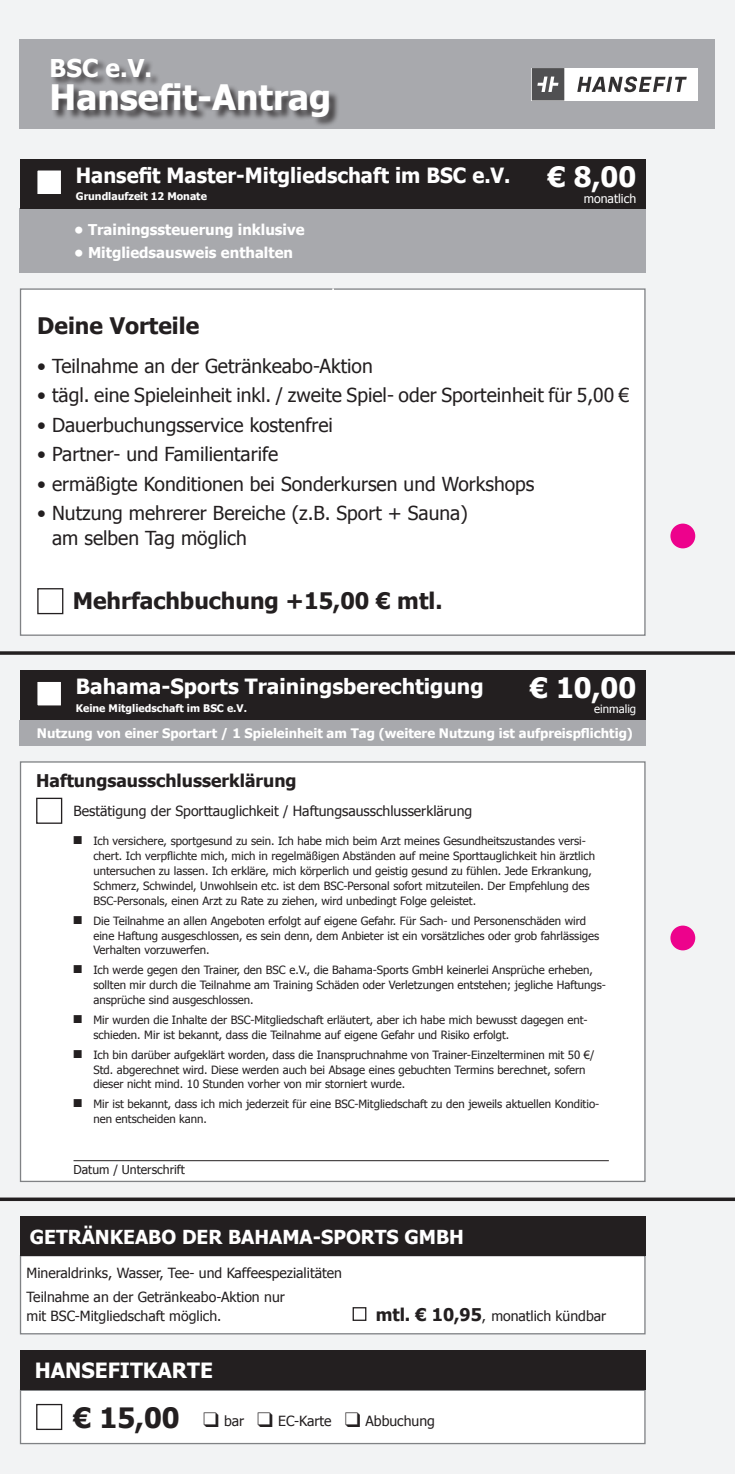
<style>
.page{position:relative;width:735px;height:1474px;background:#fff}
.page>*{position:absolute;margin:0;border:0;box-sizing:border-box;transform-origin:0 0}
.t1{font:700 35px "Tahoma";color:#fff}
.t2{font:700 28px "Tahoma";color:#fff}
.t3{font:700 24.5px "Tahoma";color:#fff}
.t4{font:700 22.75px "Tahoma";color:#231f20}
.t5{font:700 21px "Tahoma";color:#fff}
.t6{font:700 21px "Tahoma";color:#fff;scale:.96 1}
.t7{font:19.25px/24.5px "Tahoma";color:#231f20}
.t8{font:700 19.25px "Tahoma";color:#fff}
.t9{font:700 17.5px "Tahoma";color:#231f20}
.t10{font:700 14.88px "Tahoma";color:#fff}
.t11{font:14px/19.2px "Tahoma";color:#231f20}
.t12{font:700 13.12px "Tahoma";color:#fff}
.t13{font:12.25px "Tahoma";color:#231f20}
.t14{font:12.25px "Tahoma";color:#fff}
.t15{font:11.38px/14.9px "Tahoma";color:#231f20}
.t16{font:11.38px "Tahoma";color:#fff}
.t17{font:700 10.5px "Tahoma";color:#fff}
.s1{font-weight:700;font-size:17.5px}
.s2{font-weight:700;font-size:28px}
</style>
<div class="page">
<div style="left:0;top:0;width:734px;height:1473px;background:#f2f3f4"></div>
<div style="left:20px;top:1254px;width:625px;height:80px;background:#fff;border:1px solid #808285"></div>
<div style="left:20px;top:1216px;width:625px;height:40px;background:#231f20"></div>
<div style="left:352px;top:1307px;width:14px;height:13px;border:1px solid #231f20"></div>
<div style="left:20px;top:1389px;width:625px;height:55px;background:#fff;border:1px solid #808285"></div>
<div style="left:20px;top:1349px;width:625px;height:40px;background:#231f20"></div>
<div style="left:36px;top:1403px;width:26px;height:26px;border:1px solid #231f20"></div>
<hr style="left:0;top:1197px;width:734px;height:3px;background:#231f20">
<hr style="left:0;top:651px;width:734px;height:3px;background:#231f20">
<div style="left:20px;top:288px;width:625px;height:348px;background:#fff;border:1px solid #808285"></div>
<hr style="left:332px;top:288px;width:2px;height:36px;background:#fff">
<div style="left:37px;top:588px;width:26px;height:26px;border:1px solid #231f20"></div>
<div style="left:20px;top:208px;width:625px;height:65px;background:#a8a9ad"></div>
<div style="left:20px;top:159px;width:625px;height:49px;background:#231f20"></div>
<div style="left:37px;top:170px;width:25px;height:25px;background:#fff"></div>
<div style="left:36px;top:169px;width:26px;height:26px;border:1px solid #231f20"></div>
<div style="left:20px;top:761px;width:625px;height:421px;background:#fff;border:1px solid #808285"></div>
<div style="left:20px;top:670px;width:625px;height:50px;background:#231f20"></div>
<div style="left:37px;top:681px;width:25px;height:25px;background:#fff"></div>
<div style="left:36px;top:680px;width:26px;height:26px;border:1px solid #231f20"></div>
<hr style="left:73px;top:1160px;width:535px;height:1px;background:#231f20">
<div style="left:36px;top:797px;width:26px;height:26px;border:1px solid #231f20"></div>
<div style="left:20px;top:40px;width:694px;height:89px;background:#a8a9ad"></div>
<div style="left:51px;top:59px;width:288px;height:69px;background:#231f20;opacity:.75"></div>
<div style="left:20px;top:720px;width:625px;height:26px;background:#a8a9ad"></div>
<div style="left:531px;top:68px;width:166px;height:32px;background:#fff"></div>
<svg style="left:577px;top:76px;width:109px;height:16px"></svg>
<svg style="left:531px;top:68px;width:33px;height:32px"></svg>
<div style="left:670px;top:523px;width:24px;height:25px;background:#ed028c;border-radius:50%"></div>
<div style="left:670px;top:925px;width:24px;height:25px;background:#ed028c;border-radius:50%"></div>
<h3 class="t3" style="left:50px;top:51px;width:104px">BSC e.V.</h3>
<h1 class="t1" style="left:50px;top:73px;width:283px">Hansefit-Antrag</h1>
<h3 class="t6" style="left:76px;top:160px;width:454px">Hansefit Master-Mitgliedschaft im BSC e.V.</h3>
<h2 class="t2" style="left:547px;top:157px;width:90px">€ 8,00</h2>
<p class="t17" style="left:76px;top:189px;width:132px">Grundlaufzeit 12 Monate</p>
<p class="t14" style="left:583px;top:190px;width:54px">monatlich</p>
<h3 class="t10" style="left:74px;top:219px;width:232px">• Trainingssteuerung inklusive</h3>
<h3 class="t10" style="left:74px;top:242px;width:220px">• Mitgliedsausweis enthalten</h3>
<h3 class="t4" style="left:37px;top:309px;width:163px">Deine Vorteile</h3>
<h3 class="t7" style="left:37px;top:353px;width:337px">• Teilnahme an der Getränkeabo-Aktion</h3>
<h3 class="t7" style="left:37px;top:382px;width:593px">• tägl. eine Spieleinheit inkl. / zweite Spiel- oder Sporteinheit für 5,00 €</h3>
<h3 class="t7" style="left:37px;top:412px;width:297px">• Dauerbuchungsservice kostenfrei</h3>
<h3 class="t7" style="left:37px;top:441px;width:242px">• Partner- und Familientarife</h3>
<h3 class="t7" style="left:37px;top:470px;width:498px">• ermäßigte Konditionen bei Sonderkursen und Workshops</h3>
<h3 class="t7" style="left:52px;top:500px;width:417px;text-indent:-15px">• Nutzung mehrerer Bereiche (z.B. Sport + Sauna) am selben Tag möglich</h3>
<h3 class="t4" style="left:73px;top:584px;width:371px">Mehrfachbuchung +15,00 € mtl.</h3>
<h3 class="t5" style="left:76px;top:672px;width:409px">Bahama-Sports Trainingsberechtigung</h3>
<h2 class="t2" style="left:529px;top:668px;width:108px">€ 10,00</h2>
<p class="t17" style="left:76px;top:700px;width:172px">Keine Mitgliedschaft im BSC e.V.</p>
<p class="t16" style="left:594px;top:701px;width:43px">einmalig</p>
<p class="t12" style="left:37px;top:724px;width:597px">Nutzung von einer Sportart / 1 Spieleinheit am Tag (weitere Nutzung ist aufpreispflichtig)</p>
<h3 class="t9" style="left:36px;top:768px;width:262px">Haftungsausschlusserklärung</h3>
<p class="t11" style="left:73px;top:800px;width:400px">Bestätigung der Sporttauglichkeit / Haftungsausschlusserklärung</p>
<p class="t15" style="left:93px;top:833px;width:503px;text-indent:-20px">■ Ich versichere, sportgesund zu sein. Ich habe mich beim Arzt meines Gesundheitszustandes versi&shy;chert. Ich verpflichte mich, mich in regelmäßigen Abständen auf meine Sporttauglichkeit hin ärztlich untersuchen zu lassen. Ich erkläre, mich körperlich und geistig gesund zu fühlen. Jede Erkrankung, Schmerz, Schwindel, Unwohlsein etc. ist dem BSC-Personal sofort mitzuteilen. Der Empfehlung des BSC-Personals, einen Arzt zu Rate zu ziehen, wird unbedingt Folge geleistet.</p>
<p class="t15" style="left:93px;top:912px;width:507px;text-indent:-20px">■ Die Teilnahme an allen Angeboten erfolgt auf eigene Gefahr. Für Sach- und Personenschäden wird eine Haftung ausgeschlossen, es sein denn, dem Anbieter ist ein vorsätzliches oder grob fahrlässiges<br>Verhalten vorzuwerfen.</p>
<p class="t15" style="left:93px;top:962px;width:514px;text-indent:-20px">■ Ich werde gegen den Trainer, den BSC e.V., die Bahama-Sports GmbH keinerlei Ansprüche erheben, sollten mir durch die Teilnahme am Training Schäden oder Verletzungen entstehen; jegliche Haftungs&shy;ansprüche sind ausgeschlossen.</p>
<p class="t15" style="left:93px;top:1011px;width:495px;text-indent:-20px">■ Mir wurden die Inhalte der BSC-Mitgliedschaft erläutert, aber ich habe mich bewusst dagegen ent&shy;schieden. Mir ist bekannt, dass die Teilnahme auf eigene Gefahr und Risiko erfolgt.</p>
<p class="t15" style="left:93px;top:1046px;width:502px;text-indent:-20px">■ Ich bin darüber aufgeklärt worden, dass die Inanspruchnahme von Trainer-Einzelterminen mit 50 €/<br>Std. abgerechnet wird. Diese werden auch bei Absage eines gebuchten Termins berechnet, sofern dieser nicht mind. 10 Stunden vorher von mir storniert wurde.</p>
<p class="t15" style="left:93px;top:1096px;width:507px;text-indent:-20px">■ Mir ist bekannt, dass ich mich jederzeit für eine BSC-Mitgliedschaft zu den jeweils aktuellen Konditio&shy;nen entscheiden kann.</p>
<p class="t13" style="left:73px;top:1161px;width:113px">Datum / Unterschrift</p>
<h3 class="t8" style="left:30px;top:1223px;width:435px">GETRÄNKEABO DER BAHAMA-SPORTS GMBH</h3>
<p class="t11" style="left:27px;top:1262px;width:317px">Mineraldrinks, Wasser, Tee- und Kaffeespezialitäten</p>
<p class="t11" style="left:375px;top:1304px;width:232px"><span class="s1">mtl. € 10,95</span>, monatlich kündbar</p>
<p class="t11" style="left:27px;top:1286px;width:260px">Teilnahme an der Getränkeabo-Aktion nur mit BSC-Mitgliedschaft möglich.</p>
<h3 class="t5" style="left:35px;top:1355px;width:180px">HANSEFITKARTE</h3>
<p class="t11" style="left:73px;top:1410px;width:363px"><span class="s2">€ 15,00</span> ❑ bar ❑ EC-Karte ❑ Abbuchung</p>
</div>
